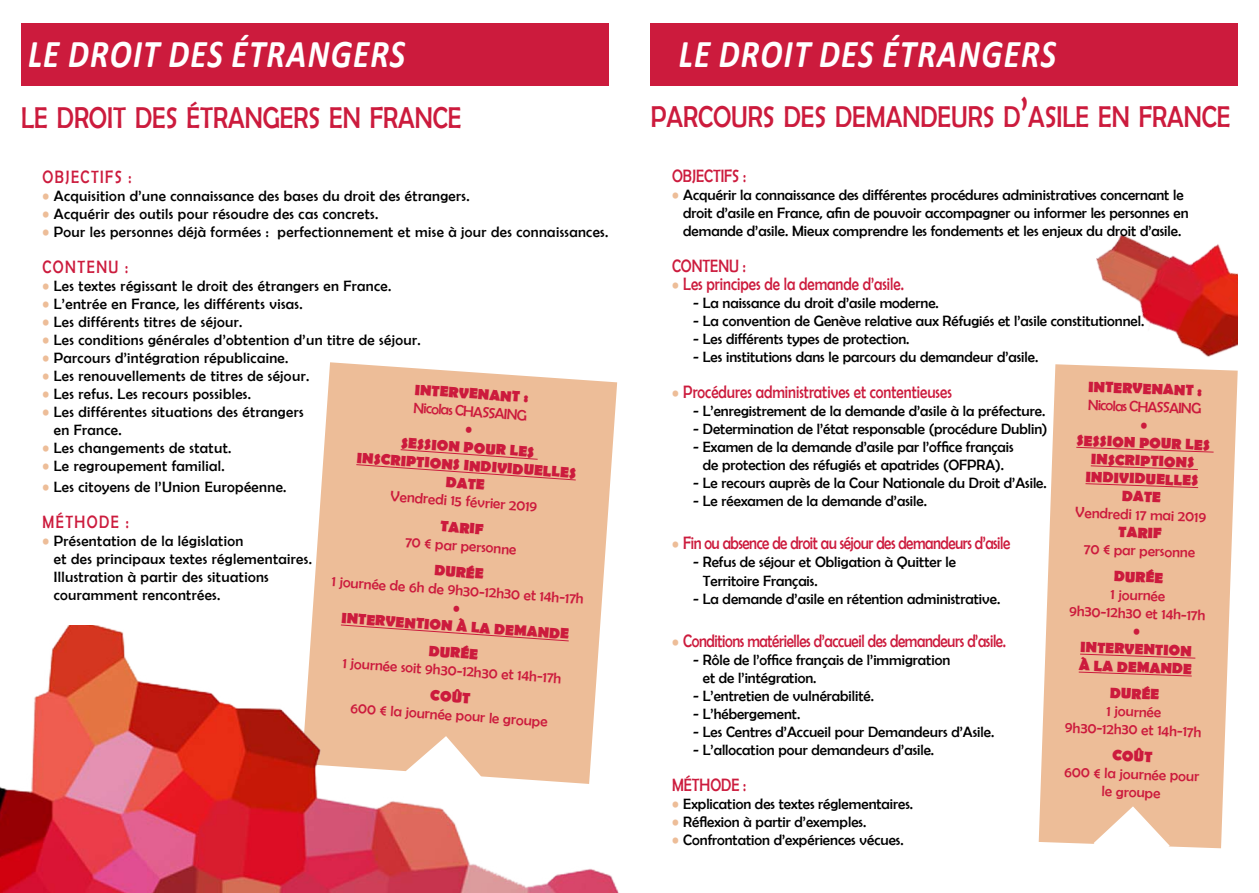
<style>
.page{position:relative;width:1259px;height:893px;background:#fff}
.page>*{position:absolute;margin:0;border:0;box-sizing:border-box;transform-origin:0 0}
.t1{font:italic 700 39.6px "Calibri";letter-spacing:.04em;color:#fff;scale:.83 1}
.t2{font:30.3px "Berlin Sans FB";color:#cc1b3d;scale:.83 1}
.t3{font:18px "Berlin Sans FB";color:#cc1b3d;scale:.83 1}
.t4{font:18px "Berlin Sans FB";letter-spacing:-.025em;color:#cc1b3d;scale:.83 1}
.t5{font:18px "Berlin Sans FB";letter-spacing:-.03em;color:#cc1b3d;scale:.83 1}
.t6{font:18px "Berlin Sans FB";letter-spacing:.1em;color:#cc1b3d;scale:.83 1}
.t7{font:15px/18px "Berlin Sans FB";color:#000}
.t8{font:15px/18px "Berlin Sans FB";letter-spacing:.025em;color:#000}
.t9{font:15px/18px "Berlin Sans FB";color:#cc1b3d;text-align:center}
.t10{font:700 15px/18px "Berlin Sans FB";color:#cc1b3d;text-align:center}
.s1{color:#edbd98}
.s2{font-size:43.2px}
.s3{font-size:15px;color:#edbd98}
</style>
<div class="page">
<img style="left:1096px;top:234px;width:142px;height:123px">
<div style="left:0;top:23px;width:608px;height:63px;background:#cc1b3d"></div>
<svg style="left:311px;top:362px;width:306px;height:264px;background:#eec3a2"></svg>
<svg style="left:355px;top:449px;width:221px;height:32px;background:#ebb493"></svg>
<svg style="left:340px;top:624px;width:229px;height:2px"></svg>
<svg style="left:1038px;top:364px;width:199px;height:484px;background:#eec3a2"></svg>
<svg style="left:1075px;top:446px;width:139px;height:7px"></svg>
<svg style="left:1089px;top:465px;width:109px;height:5px"></svg>
<svg style="left:1084px;top:483px;width:115px;height:5px"></svg>
<svg style="left:1079px;top:653px;width:117px;height:6px"></svg>
<svg style="left:1077px;top:671px;width:115px;height:6px"></svg>
<svg style="left:1093px;top:806px;width:76px;height:42px"></svg>
<div style="left:651px;top:23px;width:608px;height:63px;background:#cc1b3d"></div>
<div style="left:0;top:0;width:20px;height:893px;background:#fff"></div>
<div style="left:1238px;top:0;width:21px;height:893px;background:#fff"></div>
<img style="left:0;top:626px;width:619px;height:267px">
<h1 class="t1" style="left:28px;top:29px;width:456px">LE DROIT DES ÉTRANGERS</h1>
<h2 class="t2" style="left:21px;top:101px;width:532px">le droit des étrangers en france</h2>
<p class="t6" style="left:43px;top:167px;width:109px">Objectifs :</p>
<p class="t8" style="left:43px;top:187px;width:428px"><span class="s1">•</span> Acquisition d’une connaissance des bases du droit des étrangers.</p>
<p class="t8" style="left:43px;top:205px;width:337px"><span class="s1">•</span> Acquérir des outils pour résoudre des cas concrets.</p>
<p class="t8" style="left:43px;top:223px;width:567px"><span class="s1">•</span> Pour les personnes déjà formées : perfectionnement et mise à jour des connaissances.</p>
<p class="t3" style="left:43px;top:257px;width:27px">Cont</p>
<p class="t3" style="left:87px;top:257px;width:51px">enu :</p>
<p class="t8" style="left:43px;top:277px;width:350px"><span class="s1">•</span> Les textes régissant le droit des étrangers en France.</p>
<p class="t8" style="left:43px;top:295px;width:262px"><span class="s1">•</span> L’entrée en France, les différents visas.</p>
<p class="t8" style="left:43px;top:313px;width:201px"><span class="s1">•</span> Les différents titres de séjour.</p>
<p class="t8" style="left:43px;top:331px;width:380px"><span class="s1">•</span> Les conditions générales d’obtention d’un titre de séjour.</p>
<p class="t8" style="left:43px;top:349px;width:247px"><span class="s1">•</span> Parcours d’intégration républicaine.</p>
<p class="t8" style="left:43px;top:367px;width:268px"><span class="s1">•</span> Les renouvellements de titres de séjour.</p>
<p class="t8" style="left:43px;top:385px;width:210px"><span class="s1">•</span> Les refus. Les recours possibles.</p>
<p class="t8" style="left:54px;top:403px;width:251px;text-indent:-11px"><span class="s1">•</span> Les différentes situations des étrangers en France.</p>
<p class="t8" style="left:43px;top:439px;width:190px"><span class="s1">•</span> Les changements de statut.</p>
<p class="t8" style="left:43px;top:457px;width:184px"><span class="s1">•</span> Le regroupement familial.</p>
<p class="t8" style="left:43px;top:478px;width:245px"><span class="s1">•</span> Les citoyens de l’Union Européenne.</p>
<p class="t6" style="left:43px;top:512px;width:105px">Méthode :</p>
<p class="t8" style="left:54px;top:532px;width:260px;text-indent:-11px"><span class="s1">•</span> Présentation de la législation<br>et des principaux textes réglementaires.<br>Illustration à partir des situations couramment rencontrées.</p>
<p class="t10" style="left:415px;top:381px;width:115px;rotate:4deg">intervenant :</p>
<p class="t9" style="left:414px;top:398px;width:115px;rotate:4deg">NicolasCHASS AING •</p>
<p class="t10" style="left:359px;top:431px;width:222px;rotate:4deg">Sess ion pour les inscriptions individuelles date</p>
<p class="t9" style="left:391px;top:487px;width:149px;rotate:4deg">Vendredi 15 février 2019</p>
<p class="t10" style="left:441px;top:518px;width:45px;rotate:4deg">tarif</p>
<p class="t9" style="left:406px;top:533px;width:113px;rotate:4deg">70 € par personne</p>
<p class="t10" style="left:435px;top:562px;width:51px;rotate:4deg">durée</p>
<p class="t9" style="left:332px;top:572px;width:257px;rotate:4deg">1 journée de 6h de 9h30-12h30 et 14h-17h •</p>
<p class="t10" style="left:342px;top:605px;width:230px;line-height:26.5px;rotate:4deg">intervention à la demande durée</p>
<p class="t9" style="left:343px;top:654px;width:223px;rotate:4deg">1 journée soit 9h30-12h30 et 14h-17h</p>
<p class="t10" style="left:431px;top:687px;width:42px;rotate:4deg">coût</p>
<p class="t9" style="left:351px;top:699px;width:199px;rotate:4deg">600 € la journée pour le groupe</p>
<h1 class="t1" style="left:679px;top:29px;width:456px">LE DROIT DES ÉTRANGERS</h1>
<h2 class="t2" style="left:651px;top:100px;width:700px">parcours des demandeurs d<span class="s2">’</span>asile en france</h2>
<p class="t3" style="left:672px;top:166px;width:91px">Objectifs :</p>
<p class="t7" style="left:683px;top:186px;width:507px;text-indent:-11px"><span class="s1">•</span> Acquérir la connaissance des différentes procédures administratives concernant le droit d’asile en France, afin de pouvoir accompagner ou informer les personnes en demande d’asile. Mieux comprendre les fondements et les enjeux du droit d’asile.</p>
<p class="t3" style="left:672px;top:256px;width:90px">Contenu :</p>
<p class="t3" style="left:672px;top:274px;width:281px"><span class="s3">•</span> Les principes de la demande d’asile.</p>
<p class="t7" style="left:693px;top:294px;width:247px">- La naissance du droit d’asile moderne.</p>
<p class="t7" style="left:693px;top:312px;width:452px">- La convention de Genève relative aux Réfugiés et l’asile constitutionnel.</p>
<p class="t7" style="left:693px;top:330px;width:218px">- Les différents types de protection.</p>
<p class="t7" style="left:693px;top:348px;width:346px">- Les institutions dans le parcours du demandeur d’asile.</p>
<p class="t3" style="left:672px;top:382px;width:338px"><span class="s3">•</span> Procédures administratives et contentieuses</p>
<p class="t7" style="left:693px;top:402px;width:353px">- L’enregistrement de la demande d’asile à la préfecture.</p>
<p class="t7" style="left:693px;top:420px;width:356px">- Determination de l’état responsable (procédure Dublin)</p>
<p class="t7" style="left:693px;top:438px;width:322px;text-align:center">- Examen de la demande d’asile par l’office français de protection des réfugiés et apatrides (OFPRA).</p>
<p class="t7" style="left:693px;top:474px;width:355px">- Le recours auprès de la Cour Nationale du Droit d’Asile.</p>
<p class="t7" style="left:693px;top:492px;width:235px">- Le réexamen de la demande d’asile.</p>
<p class="t5" style="left:672px;top:533px;width:409px"><span class="s3">•</span> Fin ou absence de droit au séjour des demandeurs d’asile</p>
<p class="t7" style="left:703px;top:553px;width:255px;text-indent:-10px">- Refus de séjour et Obligation à Quitter le<br>Territoire Français.</p>
<p class="t7" style="left:693px;top:589px;width:308px">- La demande d’asile en rétention administrative.</p>
<p class="t4" style="left:672px;top:631px;width:404px"><span class="s3">•</span> Conditions matérielles d’accueil des demandeurs d’asile.</p>
<p class="t7" style="left:703px;top:650px;width:249px;text-indent:-10px">- Rôle de l’office français de l’immigration et de l’intégration.</p>
<p class="t7" style="left:693px;top:686px;width:182px">- L’entretien de vulnérabilité.</p>
<p class="t7" style="left:693px;top:704px;width:109px">- L’hébergement.</p>
<p class="t7" style="left:693px;top:722px;width:302px">- Les Centres d’Accueil pour Demandeurs d’Asile.</p>
<p class="t7" style="left:693px;top:740px;width:242px">- L’allocation pour demandeurs d’asile.</p>
<p class="t3" style="left:672px;top:775px;width:91px">Méthode :</p>
<p class="t7" style="left:672px;top:794px;width:243px"><span class="s1">•</span> Explication des textes réglementaires.</p>
<p class="t7" style="left:672px;top:812px;width:196px"><span class="s1">•</span> Réflexion à partir d’exemples.</p>
<p class="t7" style="left:672px;top:830px;width:233px"><span class="s1">•</span> Confrontation d’expériences vécues.</p>
<p class="t10" style="left:1088px;top:378px;width:115px;rotate:2deg">intervenant :</p>
<p class="t9" style="left:1088px;top:396px;width:115px;rotate:2deg">NicolasCHASS AING •</p>
<p class="t10" style="left:1077px;top:432px;width:135px;rotate:2deg">Sess ion pour les inscriptions individuelles date</p>
<p class="t9" style="left:1075px;top:503px;width:132px;rotate:2deg">Vendredi 17 mai 2019</p>
<p class="t10" style="left:1118px;top:524px;width:45px;rotate:2deg">tarif</p>
<p class="t9" style="left:1084px;top:540px;width:113px;rotate:2deg">70 € par personne</p>
<p class="t10" style="left:1114px;top:568px;width:51px;rotate:2deg">durée</p>
<p class="t9" style="left:1070px;top:584px;width:141px;rotate:2deg">1 journée<br>9h30-12h30 et 14h-17h •</p>
<p class="t10" style="left:1080px;top:639px;width:115px;text-align:left;rotate:2deg">intervention à la demande</p>
<p class="t10" style="left:1110px;top:684px;width:51px;rotate:2deg">durée</p>
<p class="t9" style="left:1066px;top:700px;width:141px;rotate:2deg">1 journée<br>9h30-12h30 et 14h-17h</p>
<p class="t10" style="left:1112px;top:747px;width:42px;rotate:2deg">coût</p>
<p class="t9" style="left:1064px;top:762px;width:137px;rotate:2deg">600 € la journée pour le groupe</p>
</div>
